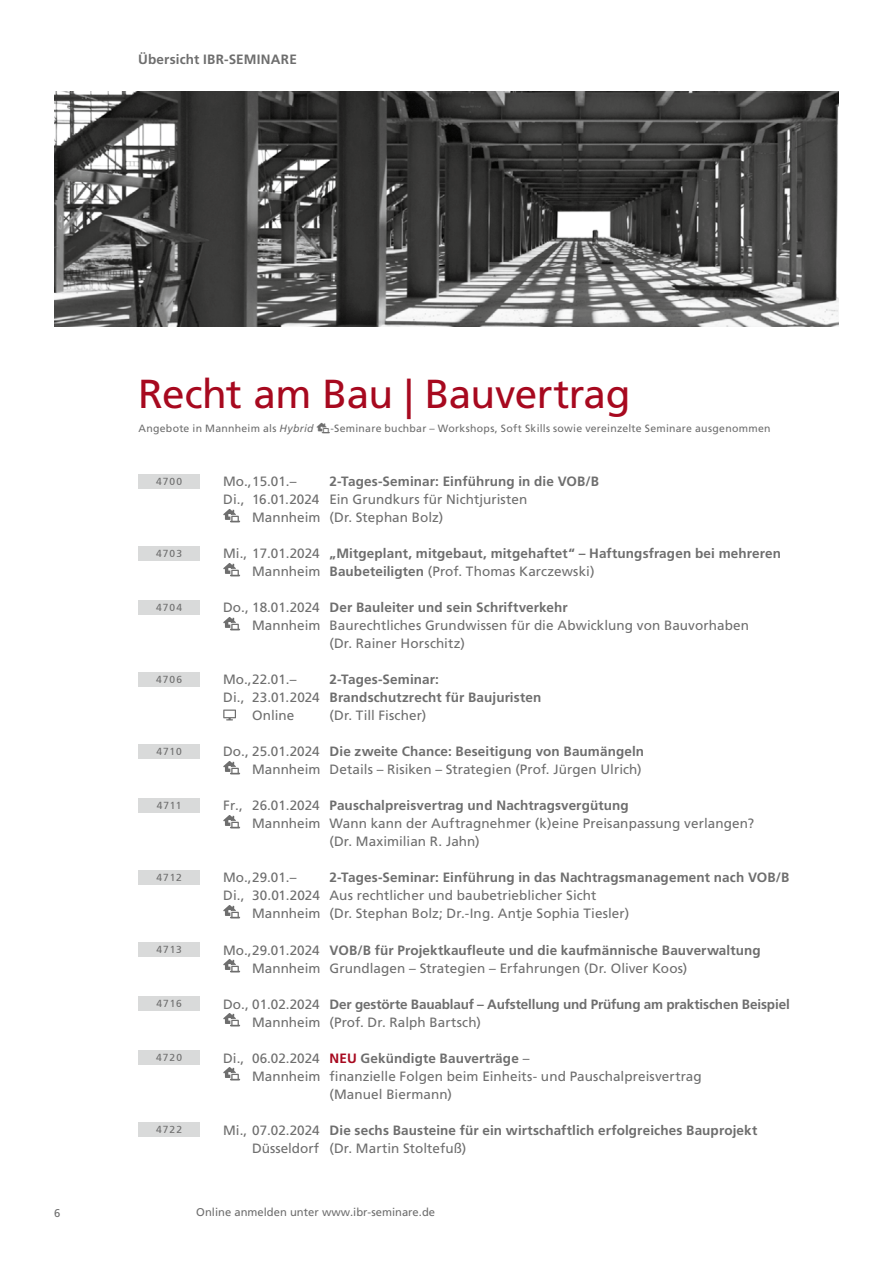
<style>
.page{position:relative;width:893px;height:1263px;background:#fff}
.page>*{position:absolute;margin:0;border:0;box-sizing:border-box;transform-origin:0 0}
.Subheadline_36pt{font:40.5px "Frutiger LT Pro";letter-spacing:-.015em;color:#a7091f}
.Datum_Inhalt{font:13.5px/18px "Frutiger LT Pro";letter-spacing:.005em;color:#6e6e6e;text-align:right}
.Datum_Inhalt-2{font:700 13.5px/18px "Frutiger LT Pro";letter-spacing:.01em;color:#6e6e6e}
.Inhaltsverzeichnis___Inhalt___Basic{font:13.5px/18px "Frutiger LT Pro";letter-spacing:.005em;color:#6e6e6e}
.Inhaltsverzeichnis___Inhalt___Basic-2{font:700 13.5px/18px "Frutiger LT Pro";letter-spacing:.01em;color:#6e6e6e;text-align:center}
.Datum_Inhalt-3{font:700 13.5px/18px "Frutiger LT Pro";letter-spacing:-.01em;color:#6e6e6e}
.Frutiger_Fließtext_9_10_pt{font:700 13.5px "Frutiger LT Pro";letter-spacing:.01em;color:#6e6e6e}
.t1{font:11.25px "Frutiger LT Pro";color:#6e6e6e}
.Datum_Inhalt-4{font:10.5px "Frutiger LT Pro";letter-spacing:.025em;color:#6e6e6e}
.Fließtext_7_10{font:10.2px "Frutiger 55 Roman";letter-spacing:.1em;color:#6e6e6e}
.s1{font-family:"Frutiger 55 Roman"}
.s2{font-style:italic}
.s3{font-weight:700}
.s4{font-weight:400}
.s5{color:#a7091f}
</style>
<div class="page">
<img style="left:54px;top:91px;width:785px;height:236px">
<div style="left:138px;top:474px;width:62px;height:14px;background:#d9dada"></div>
<svg style="left:223px;top:509px;width:17px;height:13px"></svg>
<div style="left:138px;top:546px;width:62px;height:14px;background:#d9dada"></div>
<svg style="left:223px;top:563px;width:17px;height:13px"></svg>
<div style="left:138px;top:600px;width:62px;height:14px;background:#d9dada"></div>
<svg style="left:223px;top:617px;width:17px;height:13px"></svg>
<div style="left:138px;top:672px;width:62px;height:14px;background:#d9dada"></div>
<svg style="left:223px;top:709px;width:13px;height:11px"></svg>
<div style="left:138px;top:744px;width:62px;height:14px;background:#d9dada"></div>
<svg style="left:223px;top:761px;width:17px;height:13px"></svg>
<div style="left:138px;top:798px;width:62px;height:14px;background:#d9dada"></div>
<svg style="left:223px;top:815px;width:17px;height:13px"></svg>
<div style="left:138px;top:870px;width:62px;height:14px;background:#d9dada"></div>
<svg style="left:223px;top:905px;width:17px;height:13px"></svg>
<div style="left:138px;top:942px;width:62px;height:14px;background:#d9dada"></div>
<svg style="left:223px;top:959px;width:17px;height:13px"></svg>
<div style="left:138px;top:996px;width:62px;height:14px;background:#d9dada"></div>
<svg style="left:223px;top:1013px;width:17px;height:13px"></svg>
<div style="left:138px;top:1050px;width:62px;height:14px;background:#d9dada"></div>
<svg style="left:223px;top:1067px;width:17px;height:13px"></svg>
<div style="left:138px;top:1122px;width:62px;height:14px;background:#d9dada"></div>
<p class="Frutiger_Fließtext_9_10_pt" style="left:138px;top:52px;width:160px">Übersicht IBR-SEMINARE</p>
<p class="Subheadline_36pt" style="left:138px;top:371px;width:494px">Recht am Bau <span class="s1">|</span> Bauvertrag</p>
<p class="Datum_Inhalt-4" style="left:138px;top:423px;width:634px">Angebote in Mannheim als <span class="s2">Hybrid</span> ▼□□◆▲-Seminare buchbar – Workshops, Soft Skills sowie vereinzelte Seminare ausgenommen</p>
<p class="Inhaltsverzeichnis___Inhalt___Basic" style="left:223px;top:473px;width:377px;text-indent:106px"><span class="s3">2-Tages-Seminar: Einführung in die VOB/B<br></span>Di., 16.01.2024 Ein Grundkurs für Nichtjuristen</p>
<p class="Inhaltsverzeichnis___Inhalt___Basic" style="left:252px;top:509px;width:193px">Mannheim (Dr. Stephan Bolz)</p>
<p class="Fließtext_7_10" style="left:156px;top:476px;width:28px">4700</p>
<p class="Inhaltsverzeichnis___Inhalt___Basic" style="left:223px;top:473px;width:75px">Mo.,15.01.–</p>
<p class="Fließtext_7_10" style="left:156px;top:548px;width:27px">4703</p>
<p class="Datum_Inhalt-2" style="left:252px;top:545px;width:530px;text-indent:-29px"><span class="s4">Mi., 17.01.2024</span> „Mitgeplant, mitgebaut, mitgehaftet“ – Haftungsfragen bei mehreren<br><span class="s4">Mannheim</span> Baubeteiligten <span class="s4">(Prof. Thomas Karczewski)</span></p>
<p class="Fließtext_7_10" style="left:156px;top:602px;width:28px">4704</p>
<p class="Datum_Inhalt-2" style="left:223px;top:599px;width:346px"><span class="s4">Do., 18.01.2024</span> Der Bauleiter und sein Schriftverkehr</p>
<p class="Datum_Inhalt" style="left:252px;top:617px;width:498px">Mannheim Baurechtliches Grundwissen für die Abwicklung von Bauvorhaben</p>
<p class="Datum_Inhalt" style="left:330px;top:635px;width:137px">(Dr. Rainer Horschitz)</p>
<p class="Fließtext_7_10" style="left:156px;top:674px;width:28px">4706</p>
<p class="Inhaltsverzeichnis___Inhalt___Basic" style="left:223px;top:671px;width:75px">Mo.,22.01.–</p>
<p class="Inhaltsverzeichnis___Inhalt___Basic-2" style="left:223px;top:671px;width:320px">2-Tages-Seminar:<br><span class="s4">Di., 23.01.2024</span> Brandschutzrecht für Baujuristen</p>
<p class="Inhaltsverzeichnis___Inhalt___Basic" style="left:252px;top:707px;width:44px">Online</p>
<p class="Inhaltsverzeichnis___Inhalt___Basic" style="left:330px;top:707px;width:98px">(Dr. Till Fischer)</p>
<p class="Fließtext_7_10" style="left:156px;top:746px;width:27px">4710</p>
<p class="Datum_Inhalt" style="left:223px;top:743px;width:422px">Do., 25.01.2024 <span class="s3">Die zweite Chance: Beseitigung von Baumängeln<br></span>Mannheim Details – Risiken – Strategien (Prof. Jürgen Ulrich)</p>
<p class="Fließtext_7_10" style="left:157px;top:800px;width:26px">4711</p>
<p class="Datum_Inhalt-2" style="left:223px;top:797px;width:407px"><span class="s4">Fr., 26.01.2024</span> Pauschalpreisvertrag und Nachtragsvergütung</p>
<p class="Datum_Inhalt" style="left:252px;top:815px;width:503px">Mannheim Wann kann der Auftragnehmer (k)eine Preisanpassung verlangen?</p>
<p class="Datum_Inhalt" style="left:330px;top:833px;width:152px">(Dr. Maximilian R. Jahn)</p>
<p class="Fließtext_7_10" style="left:157px;top:872px;width:27px">4712</p>
<p class="Inhaltsverzeichnis___Inhalt___Basic" style="left:223px;top:869px;width:75px">Mo.,29.01.–</p>
<p class="Inhaltsverzeichnis___Inhalt___Basic-2" style="left:223px;top:869px;width:568px;text-align:left;text-indent:106px">2-Tages-Seminar: Einführung in das Nachtragsmanagement nach VOB/B<br><span class="s4">Di., 30.01.2024 Aus rechtlicher und baubetrieblicher Sicht</span></p>
<p class="Inhaltsverzeichnis___Inhalt___Basic" style="left:252px;top:905px;width:379px">Mannheim (Dr. Stephan Bolz; Dr.-Ing. Antje Sophia Tiesler)</p>
<p class="Fließtext_7_10" style="left:157px;top:944px;width:27px">4713</p>
<p class="Datum_Inhalt" style="left:252px;top:941px;width:510px;text-align:left;text-indent:-29px">Mo.,29.01.2024 <span class="s3">VOB/B für Projektkaufleute und die kaufmännische Bauverwaltung<br></span>Mannheim Grundlagen – Strategien – Erfahrungen (Dr. Oliver Koos)</p>
<p class="Fließtext_7_10" style="left:156px;top:998px;width:27px">4716</p>
<p class="Datum_Inhalt-3" style="left:252px;top:995px;width:539px;text-indent:-29px"><span class="s4">Do., 01.02.2024</span> Der gestörte Bauablauf – Aufstellung und Prüfung am praktischen Beispiel<br><span class="s4">Mannheim (Prof. Dr. Ralph Bartsch)</span></p>
<p class="Fließtext_7_10" style="left:156px;top:1052px;width:28px">4720</p>
<p class="Datum_Inhalt-2" style="left:223px;top:1049px;width:308px"><span class="s4">Di., 06.02.2024</span> <span class="s5">NEU</span> Gekündigte Bauverträge <span class="s4">–</span></p>
<p class="Datum_Inhalt" style="left:252px;top:1067px;width:451px">Mannheim finanzielle Folgen beim Einheits- und Pauschalpreisvertrag</p>
<p class="Datum_Inhalt" style="left:330px;top:1085px;width:124px">(Manuel Biermann)</p>
<p class="Fließtext_7_10" style="left:156px;top:1124px;width:28px">4722</p>
<p class="Datum_Inhalt-2" style="left:252px;top:1121px;width:507px;text-indent:-29px"><span class="s4">Mi., 07.02.2024</span> Die sechs Bausteine für ein wirtschaftlich erfolgreiches Bauprojekt<br><span class="s4">Düsseldorf (Dr. Martin Stoltefuß)</span></p>
<p class="t1" style="left:54px;top:1206px;width:8px">6</p>
<p class="t1" style="left:196px;top:1205px;width:240px">Online anmelden unter www.ibr-seminare.de</p>
</div>
